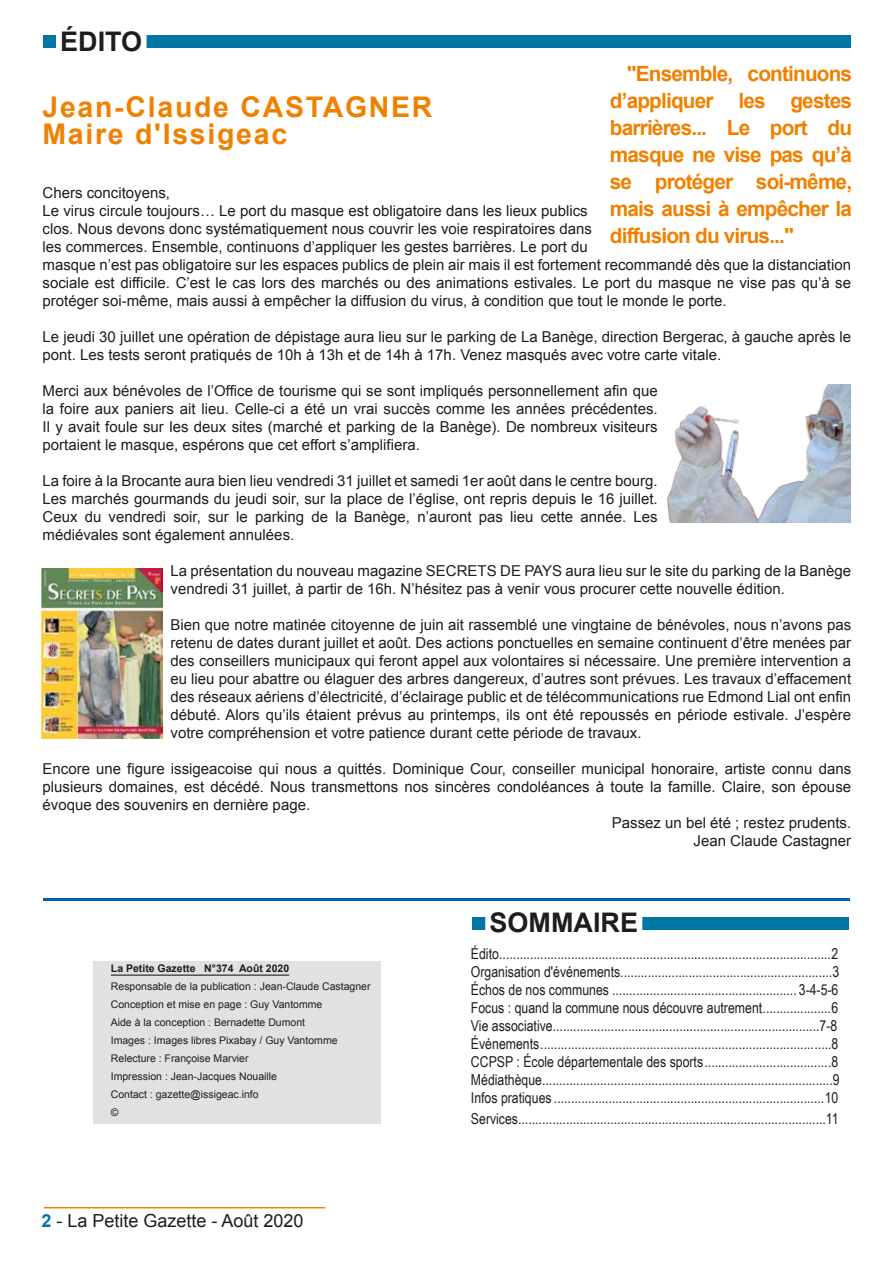
<style>
.page{position:relative;width:893px;height:1263px;background:#fff}
.page>*{position:absolute;margin:0;border:0;box-sizing:border-box;transform-origin:0 0}
.t1{font:700 28.5px/27px "Arial";letter-spacing:.06em;color:#f08100}
.t2{font:700 27px "Arial";color:#1d1d1b}
.t3{font:700 21px/27px "Arial";letter-spacing:-.04em;color:#f08100;text-align:justify}
.t4{font:18px "Arial";color:#1d1d1b}
.t5{font:15px/18px "Arial";color:#1d1d1b}
.t6{font:15px/18px "Arial Narrow";color:#1d1d1b}
.t7{font:10.5px/18px "Arial";color:#1d1d1b}
.t8{font:700 10.5px "Arial";color:#1d1d1b}
.s1{font-weight:700;color:#0076a7}
</style>
<div class="page">
<hr style="left:44px;top:1207px;width:281px;height:1px;background:#f08100">
<div style="left:43px;top:35px;width:808px;height:13px;background:#0076a7"></div>
<div style="left:56px;top:31px;width:91px;height:20px;background:#fff"></div>
<div style="left:472px;top:917px;width:377px;height:12px;background:#0076a7"></div>
<div style="left:485px;top:913px;width:157px;height:19px;background:#fff"></div>
<div style="left:94px;top:961px;width:287px;height:162px;background:#e1e1e1"></div>
<hr style="left:111px;top:974px;width:178px;height:2px;background:#1d1d1b">
<hr style="left:43px;top:899px;width:807px;height:2px;background:#0061ad">
<img style="left:667px;top:384px;width:183px;height:139px">
<img style="left:42px;top:568px;width:120px;height:170px">
<h2 class="t2" style="left:60px;top:24px;width:84px">ÉDITO</h2>
<h3 class="t3" style="left:610px;top:61px;width:244px;text-indent:17px">"Ensemble, continuons d’appliquer les gestes barrières... Le port du masque ne vise pas qu’à se protéger soi-même, mais aussi à empêcher la diffusion du virus..."</h3>
<h1 class="t1" style="left:43px;top:94px;width:391px">Jean-Claude CASTAGNER<br>Maire d'Issigeac</h1>
<p class="t5" style="left:43px;top:184px;width:810px">Chers concitoyens,<br>Le virus circule toujours… Le port du masque est obligatoire dans les lieux publics<br>clos. Nous devons donc systématiquement nous couvrir les voie respiratoires dans<br>les commerces. Ensemble, continuons d’appliquer les gestes barrières. Le port du<br>masque n’est pas obligatoire sur les espaces publics de plein air mais il est fortement recommandé dès que la distanciation sociale est difficile. C’est le cas lors des marchés ou des animations estivales. Le port du masque ne vise pas qu’à se protéger soi-même, mais aussi à empêcher la diffusion du virus, à condition que tout le monde le porte.</p>
<p class="t5" style="left:43px;top:328px;width:810px">Le jeudi 30 juillet une opération de dépistage aura lieu sur le parking de La Banège, direction Bergerac, à gauche après le pont. Les tests seront pratiqués de 10h à 13h et de 14h à 17h. Venez masqués avec votre carte vitale.</p>
<p class="t5" style="left:43px;top:382px;width:617px;text-align:justify">Merci aux bénévoles de l’Office de tourisme qui se sont impliqués personnellement afin que la foire aux paniers ait lieu. Celle-ci a été un vrai succès comme les années précédentes.<br>Il y avait foule sur les deux sites (marché et parking de la Banège). De nombreux visiteurs portaient le masque, espérons que cet effort s’amplifiera.</p>
<p class="t5" style="left:43px;top:472px;width:617px;text-align:justify">La foire à la Brocante aura bien lieu vendredi 31 juillet et samedi 1er août dans le centre bourg.<br>Les marchés gourmands du jeudi soir, sur la place de l’église, ont repris depuis le 16 juillet.<br>Ceux du vendredi soir, sur le parking de la Banège, n’auront pas lieu cette année. Les médiévales sont également annulées.</p>
<p class="t5" style="left:170px;top:562px;width:682px">La présentation du nouveau magazine SECRETS DE PAYS aura lieu sur le site du parking de la Banège vendredi 31 juillet, à partir de 16h. N’hésitez pas à venir vous procurer cette nouvelle édition.</p>
<p class="t5" style="left:170px;top:616px;width:682px;text-align:justify">Bien que notre matinée citoyenne de juin ait rassemblé une vingtaine de bénévoles, nous n’avons pas retenu de dates durant juillet et août. Des actions ponctuelles en semaine continuent d’être menées par des conseillers municipaux qui feront appel aux volontaires si nécessaire. Une première intervention a eu lieu pour abattre ou élaguer des arbres dangereux, d’autres sont prévues. Les travaux d’effacement des réseaux aériens d’électricité, d’éclairage public et de télécommunications rue Edmond Lial ont enfin débuté. Alors qu’ils étaient prévus au printemps, ils ont été repoussés en période estivale. J’espère votre compréhension et votre patience durant cette période de travaux.</p>
<p class="t5" style="left:43px;top:760px;width:810px">Encore une figure issigeacoise qui nous a quittés. Dominique Cour, conseiller municipal honoraire, artiste connu dans</p>
<p class="t5" style="left:43px;top:778px;width:810px">plusieurs domaines, est décédé. Nous transmettons nos sincères condoléances à toute la famille. Claire, son épouse</p>
<p class="t5" style="left:43px;top:796px;width:269px">évoque des souvenirs en dernière page.</p>
<p class="t5" style="left:612px;top:814px;width:241px">Passez un bel été ; restez prudents.</p>
<p class="t5" style="left:694px;top:832px;width:159px">Jean Claude Castagner</p>
<p class="t8" style="left:111px;top:961px;width:180px">La Petite Gazette N°374 Août 2020</p>
<p class="t7" style="left:111px;top:977px;width:261px">Responsable de la publication : Jean-Claude Castagner Conception et mise en page : Guy Vantomme<br>Aide à la conception : Bernadette Dumont<br>Images : Images libres Pixabay / Guy Vantomme Relecture : Françoise Marvier<br>Impression : Jean-Jacques Nouaille<br>Contact : gazette@issigeac.info<br>©</p>
<p class="t4" style="left:41px;top:1209px;width:264px"><span class="s1">2</span> - La Petite Gazette - Août 2020</p>
<h2 class="t2" style="left:490px;top:905px;width:150px">SOMMAIRE</h2>
<p class="t6" style="left:471px;top:944px;width:370px">Édito.................................................................................................2<br>Organisation d'événements..............................................................3<br>Échos de nos communes ...................................................... 3-4-5-6<br>Focus : quand la commune nous découvre autrement....................6<br>Vie associative..............................................................................7-8<br>Événements.....................................................................................8<br>CCPSP : École départementale des sports.....................................8<br>Médiathèque.....................................................................................9<br>Infos pratiques ...............................................................................10</p>
<p class="t6" style="left:471px;top:1109px;width:369px">Services..........................................................................................11</p>
</div>
